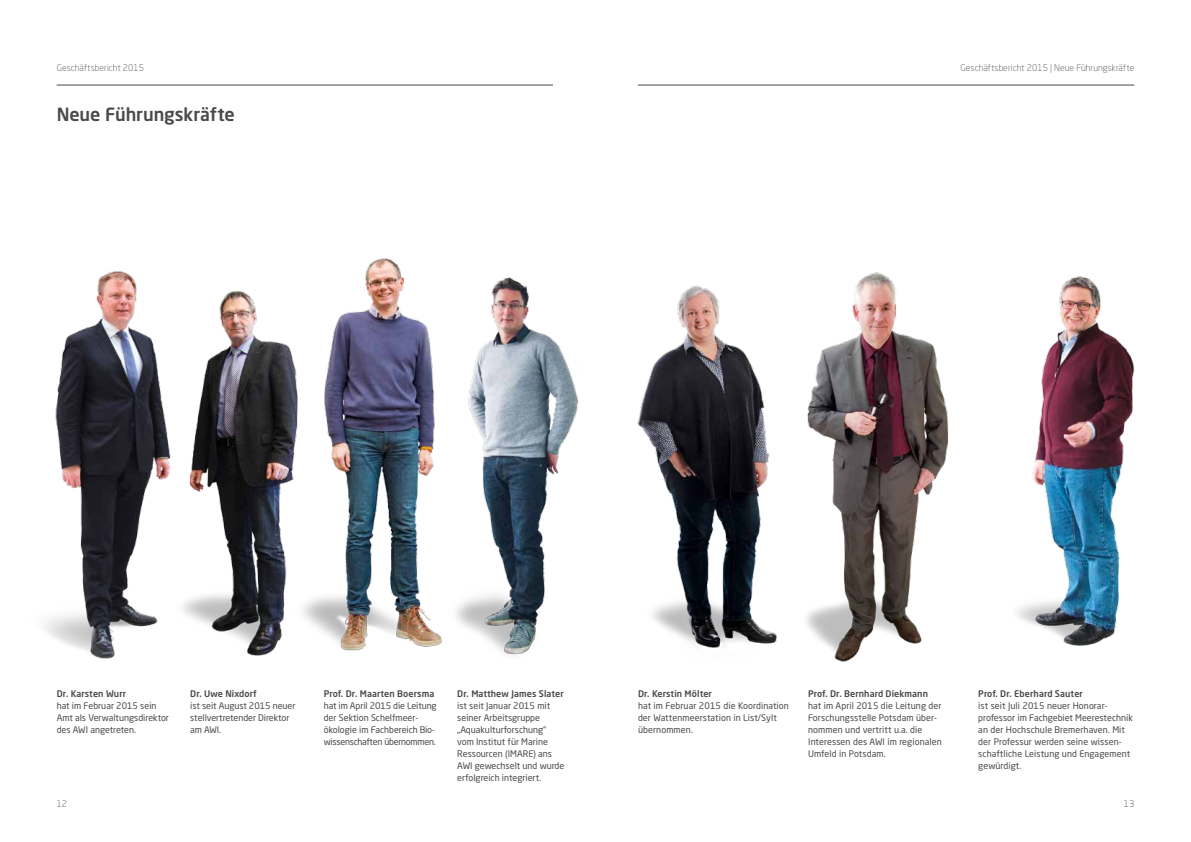
<style>
.page{position:relative;width:1191px;height:842px;background:#fff}
.page>*{position:absolute;margin:0;border:0;box-sizing:border-box;transform-origin:0 0}
.t1{font:500 18px "Neo Sans W1 G";letter-spacing:-.005em;color:#494948}
.t2{font:9px/12px "Neo Sans W1 G";color:#494948}
.t3{font:500 9px "Neo Sans W1 G";letter-spacing:.01em;color:#494948}
.t4{font:300 9px "Neo Sans W1 G";letter-spacing:.01em;color:#494948}
</style>
<div class="page">
<img style="left:806px;top:272px;width:143px;height:390px">
<img style="left:458px;top:277px;width:121px;height:378px">
<img style="left:1016px;top:276px;width:119px;height:370px">
<img style="left:45px;top:270px;width:125px;height:389px">
<img style="left:637px;top:285px;width:140px;height:364px">
<img style="left:337px;top:258px;width:121px;height:393px">
<img style="left:170px;top:291px;width:167px;height:365px">
<hr style="left:57px;top:85px;width:496px;height:1px;background:#494948">
<hr style="left:638px;top:85px;width:496px;height:1px;background:#494948">
<p class="t4" style="left:57px;top:62px;width:89px">Geschäftsbericht 2015</p>
<p class="t4" style="left:960px;top:62px;width:175px">Geschäftsbericht 2015 | Neue Führungskräfte</p>
<h1 class="t1" style="left:57px;top:103px;width:180px">Neue Führungskräfte</h1>
<p class="t3" style="left:57px;top:688px;width:71px">Dr. Karsten Wurr</p>
<p class="t2" style="left:57px;top:700px;width:114px">hat im Februar 2015 sein<br>Amt als Verwaltungsdirektor des AWI angetreten.</p>
<p class="t3" style="left:190px;top:688px;width:68px">Dr. Uwe Nixdorf</p>
<p class="t2" style="left:190px;top:700px;width:107px">ist seit August 2015 neuer stellvertretender Direktor am AWI.</p>
<p class="t3" style="left:324px;top:688px;width:112px">Prof. Dr. Maarten Boersma</p>
<p class="t2" style="left:324px;top:700px;width:114px">hat im April 2015 die Leitung der Sektion Schelfmeer&shy;ökologie im Fachbereich Bio&shy;wissenschaften übernommen.</p>
<p class="t3" style="left:457px;top:688px;width:108px">Dr. Matthew James Slater</p>
<p class="t2" style="left:457px;top:700px;width:109px">ist seit Januar 2015 mit seiner Arbeitsgruppe „Aquakulturforschung“ vom Institut für Marine<br>Ressourcen (IMARE) ans<br>AWI gewechselt und wurde erfolgreich integriert.</p>
<p class="t3" style="left:638px;top:688px;width:75px">Dr. Kerstin Mölter</p>
<p class="t2" style="left:638px;top:700px;width:152px">hat im Februar 2015 die Koordination der Wattenmeerstation in List/Sylt übernommen.</p>
<p class="t3" style="left:808px;top:688px;width:121px">Prof. Dr. Bernhard Diekmann</p>
<p class="t2" style="left:808px;top:700px;width:135px">hat im April 2015 die Leitung der<br>Forschungsstelle Potsdam über&shy;nommen und vertritt u.a. die<br>Interessen des AWI im regionalen<br>Umfeld in Potsdam.</p>
<p class="t3" style="left:978px;top:688px;width:106px">Prof. Dr. Eberhard Sauter</p>
<p class="t2" style="left:978px;top:700px;width:156px">ist seit Juli 2015 neuer Honorar&shy;professor im Fachgebiet Meerestechnik an der Hochschule Bremerhaven. Mit der Professur werden seine wissen&shy;schaftliche Leistung und Engagement gewürdigt.</p>
<p class="t4" style="left:57px;top:798px;width:12px">12</p>
<p class="t4" style="left:1123px;top:798px;width:12px">13</p>
</div>
